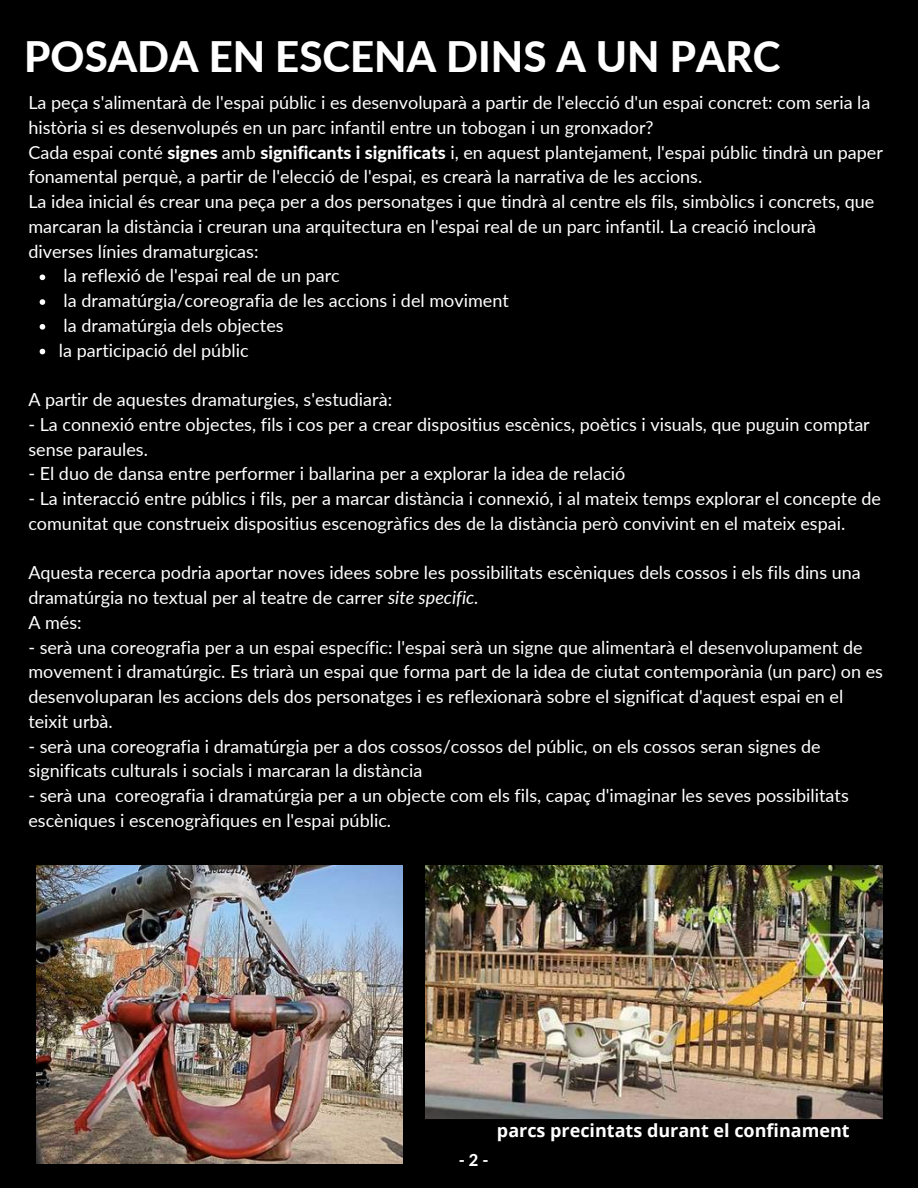
<style>
.page{position:relative;width:918px;height:1188px;background:#000}
.page>*{position:absolute;margin:0;border:0;box-sizing:border-box;transform-origin:0 0}
.t1{font:800 42px "Lato";color:#fff}
.t2{font:18px/24.8px "Lato";color:#fff}
.t3{font:700 18px "Open Sans";color:#fff}
.t4{font:800 16.5px "Lato";color:#fff}
.s1{font-weight:800}
.s2{font-style:italic}
</style>
<div class="page">
<svg style="left:40px;top:274px;width:5px;height:6px"></svg>
<svg style="left:40px;top:299px;width:5px;height:6px"></svg>
<svg style="left:40px;top:324px;width:5px;height:6px"></svg>
<svg style="left:40px;top:349px;width:5px;height:5px"></svg>
<img style="left:36px;top:866px;width:367px;height:298px">
<img style="left:425px;top:866px;width:458px;height:253px">
<h1 class="t1" style="left:24px;top:30px;width:758px">POSADA EN ESCENA DINS A UN PARC</h1>
<p class="t2" style="left:28px;top:90px;width:856px">La peça s'alimentarà de l'espai públic i es desenvoluparà a partir de l'elecció d'un espai concret: com seria la història si es desenvolupés en un parc infantil entre un tobogan i un gronxador?<br>Cada espai conté <span class="s1">signes</span> amb <span class="s1">significants i significats</span> i, en aquest plantejament, l'espai públic tindrà un paper fonamental perquè, a partir de l'elecció de l'espai, es crearà la narrativa de les accions.<br>La idea inicial és crear una peça per a dos personatges i que tindrà al centre els fils, simbòlics i concrets, que marcaran la distància i creuran una arquitectura en l'espai real de un parc infantil. La creació inclourà diverses línies dramaturgicas:</p>
<p class="t2" style="left:59px;top:263px;width:451px">la reflexió de l'espai real de un parc<br>la dramatúrgia/coreografia de les accions i del moviment la dramatúrgia dels objectes<br>la participació del públic</p>
<p class="t2" style="left:28px;top:387px;width:365px">A partir de aquestes dramaturgies, s'estudiarà:</p>
<p class="t2" style="left:28px;top:412px;width:843px">- La connexió entre objectes, fils i cos per a crear dispositius escènics, poètics i visuals, que puguin comptar sense paraules.</p>
<p class="t2" style="left:28px;top:461px;width:599px">- El duo de dansa entre performer i ballarina per a explorar la idea de relació</p>
<p class="t2" style="left:28px;top:486px;width:854px">- La interacció entre públics i fils, per a marcar distància i connexió, i al mateix temps explorar el concepte de comunitat que construeix dispositius escenogràfics des de la distància però convivint en el mateix espai.</p>
<p class="t2" style="left:28px;top:560px;width:834px">Aquesta recerca podria aportar noves idees sobre les possibilitats escèniques dels cossos i els fils dins una dramatúrgia no textual per al teatre de carrer <span class="s2">site specific.<br></span>A més:</p>
<p class="t2" style="left:28px;top:634px;width:856px">- serà una coreografia per a un espai específic: l'espai serà un signe que alimentarà el desenvolupament de movement i dramatúrgic. Es triarà un espai que forma part de la idea de ciutat contemporània (un parc) on es desenvoluparan les accions dels dos personatges i es reflexionarà sobre el significat d'aquest espai en el teixit urbà.</p>
<p class="t2" style="left:28px;top:733px;width:794px">- serà una coreografia i dramatúrgia per a dos cossos/cossos del públic, on els cossos seran signes de significats culturals i socials i marcaran la distància</p>
<p class="t2" style="left:28px;top:783px;width:822px">- serà una coreografia i dramatúrgia per a un objecte com els fils, capaç d'imaginar les seves possibilitats escèniques i escenogràfiques en l'espai públic.</p>
<p class="t4" style="left:459px;top:1150px;width:31px">-2-</p>
<p class="t3" style="left:497px;top:1118px;width:354px">parcs precintats durant el confinament</p>
</div>
